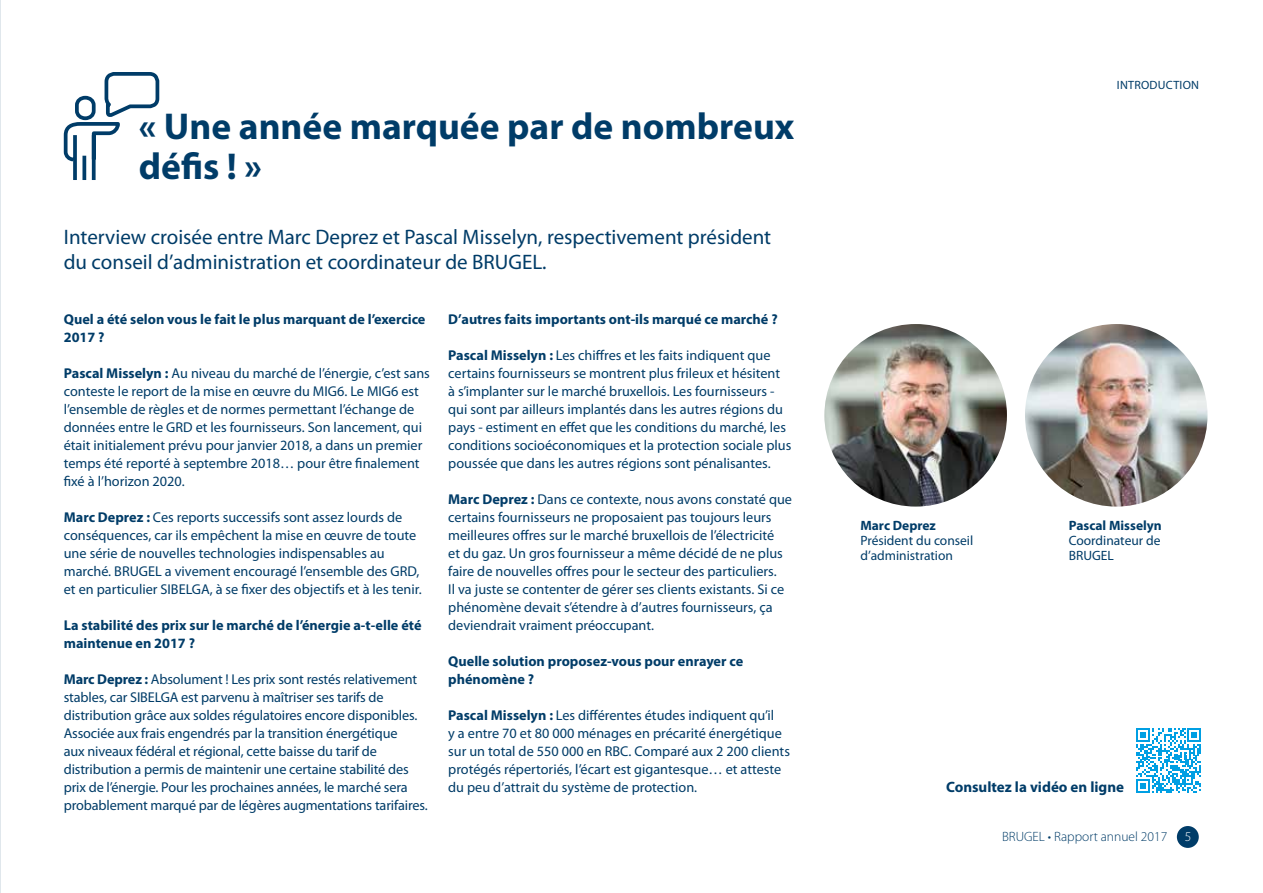
<style>
.page{position:relative;width:1263px;height:893px;background:#fff}
.page>*{position:absolute;margin:0;border:0;box-sizing:border-box;transform-origin:0 0}
.t1{font:700 37.5px/40.5px "Myriad Pro";color:#003c68}
.t2{font:21px/25.5px "Myriad Pro";color:#003c68}
.t3{font:700 15px "Myriad Pro";color:#003c68}
.t4{font:14.25px/18px "Myriad Pro";color:#003c68}
.t5{font:700 14.25px/18px "Myriad Pro";color:#003c68}
.t6{font:13.5px/15px "Myriad Pro";color:#003c68}
.t7{font:700 13.5px "Myriad Pro";color:#003c68}
.t8{font:300 13.5px "Myriad Pro";color:#003c68}
.t9{font:300 13.5px "Myriad Pro";color:#fff}
.t10{font:12px "Myriad Pro";letter-spacing:.02em;color:#003c68}
.s1{font-weight:700}
</style>
<div class="page">
<img style="left:824px;top:324px;width:183px;height:183px;border-radius:91px">
<img style="left:1025px;top:324px;width:182px;height:183px;border-radius:91px">
<svg style="left:0;top:0;width:1px;height:893px"></svg>
<svg style="left:1136px;top:728px;width:65px;height:65px"></svg>
<svg style="left:63px;top:72px;width:97px;height:108px"></svg>
<div style="left:1177px;top:826px;width:22px;height:22px;background:#003c68;border-radius:50%"></div>
<h1 class="t1" style="left:139px;top:106px;width:657px">« Une année marquée par de nombreux défis ! »</h1>
<h2 class="t2" style="left:64px;top:224px;width:709px">Interview croisée entre Marc Deprez et Pascal Misselyn, respectivement président du conseil d’administration et coordinateur de BRUGEL.</h2>
<p class="t5" style="left:64px;top:310px;width:363px">Quel a été selon vous le fait le plus marquant de l’exercice<br>2017 ?</p>
<p class="t4" style="left:64px;top:364px;width:368px"><span class="s1">Pascal Misselyn :</span> Au niveau du marché de l’énergie, c’est sans conteste le report de la mise en œuvre du MIG6. Le MIG6 est l’ensemble de règles et de normes permettant l’échange de données entre le GRD et les fournisseurs. Son lancement, qui était initialement prévu pour janvier 2018, a dans un premier temps été reporté à septembre 2018… pour être finalement fixé à l’horizon 2020.</p>
<p class="t4" style="left:64px;top:508px;width:359px"><span class="s1">Marc Deprez :</span> Ces reports successifs sont assez lourds de conséquences, car ils empêchent la mise en œuvre de toute une série de nouvelles technologies indispensables au marché. BRUGEL a vivement encouragé l’ensemble des GRD, et en particulier SIBELGA, à se fixer des objectifs et à les tenir.</p>
<p class="t5" style="left:64px;top:616px;width:359px">La stabilité des prix sur le marché de l’énergie a-t-elle été maintenue en 2017 ?</p>
<p class="t4" style="left:64px;top:670px;width:365px"><span class="s1">Marc Deprez :</span> Absolument ! Les prix sont restés relativement stables, car SIBELGA est parvenu à maîtriser ses tarifs de distribution grâce aux soldes régulatoires encore disponibles.<br>Associée aux frais engendrés par la transition énergétique<br>aux niveaux fédéral et régional, cette baisse du tarif de distribution a permis de maintenir une certaine stabilité des prix de l’énergie. Pour les prochaines années, le marché sera probablement marqué par de légères augmentations tarifaires.</p>
<p class="t5" style="left:448px;top:310px;width:331px">D’autres faits importants ont-ils marqué ce marché ?</p>
<p class="t4" style="left:448px;top:346px;width:345px"><span class="s1">Pascal Misselyn :</span> Les chiffres et les faits indiquent que certains fournisseurs se montrent plus frileux et hésitent<br>à s’implanter sur le marché bruxellois. Les fournisseurs - qui sont par ailleurs implantés dans les autres régions du pays - estiment en effet que les conditions du marché, les conditions socioéconomiques et la protection sociale plus poussée que dans les autres régions sont pénalisantes.</p>
<p class="t4" style="left:448px;top:490px;width:345px"><span class="s1">Marc Deprez :</span> Dans ce contexte, nous avons constaté que certains fournisseurs ne proposaient pas toujours leurs meilleures offres sur le marché bruxellois de l’électricité<br>et du gaz. Un gros fournisseur a même décidé de ne plus faire de nouvelles offres pour le secteur des particuliers.<br>Il va juste se contenter de gérer ses clients existants. Si ce phénomène devait s’étendre à d’autres fournisseurs, ça deviendrait vraiment préoccupant.</p>
<p class="t5" style="left:448px;top:652px;width:296px">Quelle solution proposez-vous pour enrayer ce phénomène ?</p>
<p class="t4" style="left:448px;top:706px;width:343px"><span class="s1">Pascal Misselyn :</span> Les différentes études indiquent qu’il<br>y a entre 70 et 80 000 ménages en précarité énergétique sur un total de 550 000 en RBC. Comparé aux 2 200 clients protégés répertoriés, l’écart est gigantesque… et atteste du peu d’attrait du système de protection.</p>
<p class="t10" style="left:1117px;top:79px;width:84px">INTRODUCTION</p>
<p class="t7" style="left:860px;top:518px;width:77px">Marc Deprez</p>
<p class="t6" style="left:860px;top:533px;width:114px">Président du conseil d’administration</p>
<p class="t7" style="left:1069px;top:518px;width:95px">Pascal Misselyn</p>
<p class="t6" style="left:1069px;top:533px;width:93px">Coordinateur de<br>BRUGEL</p>
<p class="t3" style="left:946px;top:778px;width:180px">Consultez la vidéo en ligne</p>
<p class="t8" style="left:1002px;top:829px;width:167px">BRUGEL • Rapport annuel 2017</p>
<p class="t9" style="left:1185px;top:829px;width:8px">5</p>
</div>
